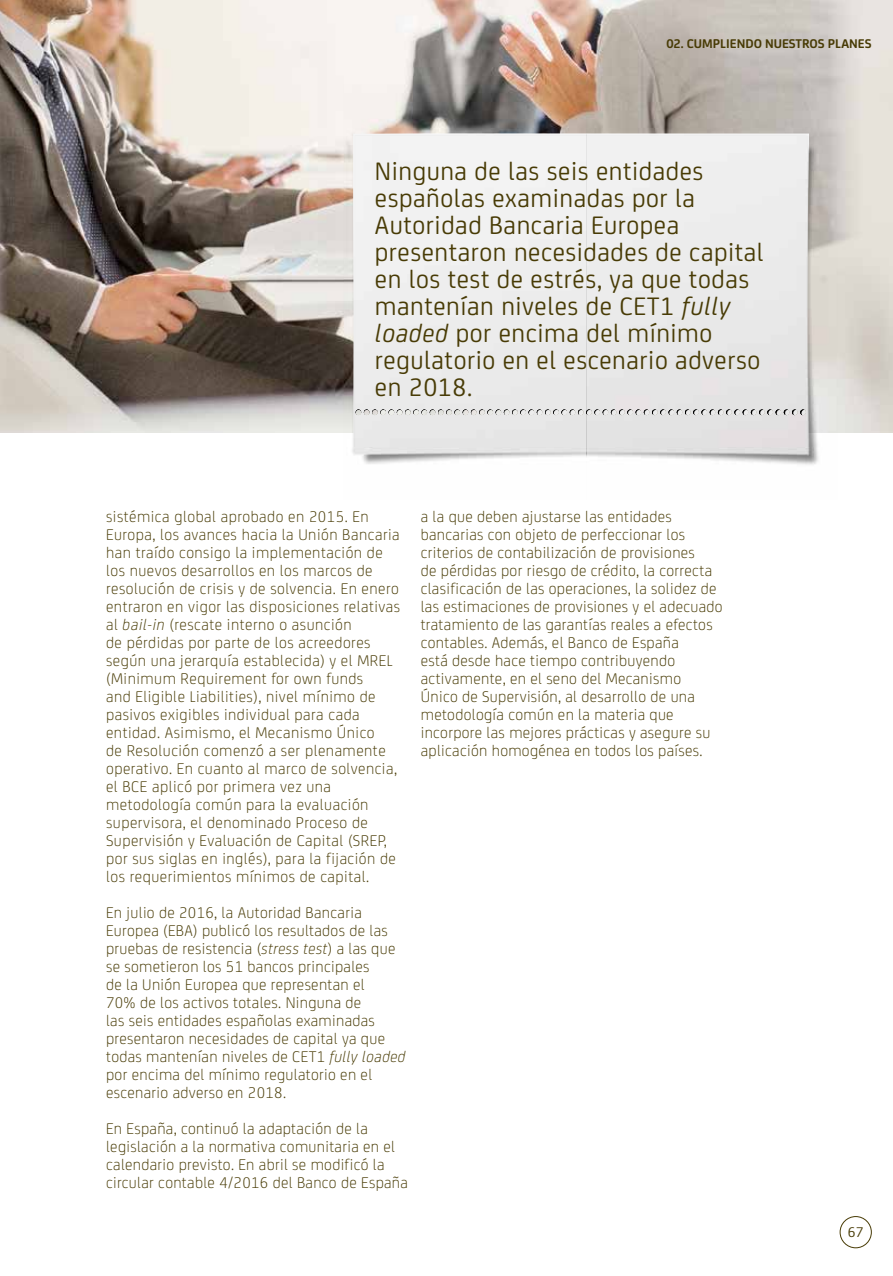
<style>
.page{position:relative;width:893px;height:1276px;background:#fff}
.page>*{position:absolute;margin:0;border:0;box-sizing:border-box;transform-origin:0 0}
.t1{font:27px/27px "Bankia";letter-spacing:.02em;color:#483b05}
.t2{font:300 16.5px/18px "Bankia";letter-spacing:.02em;color:#483b05}
.t3{font:15px "Bankia";color:#483b05}
.t4{font:700 13.5px "Bankia";color:#483b05}
.s1{font-style:italic}
</style>
<div class="page">
<img style="left:0;top:0;width:893px;height:432px">
<div style="left:840px;top:1216px;width:32px;height:32px;border:1px solid #483b05;border-radius:50%"></div>
<img style="left:343px;top:84px;width:495px;height:381px">
<svg style="left:355px;top:408px;width:453px;height:9px;fill:#e5e3e3"></svg>
<p class="t4" style="left:666px;top:33px;width:207px">02. CUMPLIENDO NUESTROS PLANES</p>
<p class="t1" style="left:375px;top:156px;width:390px">Ninguna de las seis entidades españolas examinadas por la<br>Autoridad Bancaria Europea presentaron necesidades de capital en los test de estrés, ya que todas mantenían niveles de CET1 <span class="s1">fully loaded</span> por encima del mínimo regulatorio en el escenario adverso en 2018.</p>
<p class="t2" style="left:106px;top:507px;width:295px">sistémica global aprobado en 2015. En Europa, los avances hacia la Unión Bancaria han traído consigo la implementación de los nuevos desarrollos en los marcos de resolución de crisis y de solvencia. En enero entraron en vigor las disposiciones relativas al <span class="s1">bail-in</span> (rescate interno o asunción<br>de pérdidas por parte de los acreedores según una jerarquía establecida) y el MREL (Minimum Requirement for own funds<br>and Eligible Liabilities), nivel mínimo de pasivos exigibles individual para cada entidad. Asimismo, el Mecanismo Único<br>de Resolución comenzó a ser plenamente operativo. En cuanto al marco de solvencia, el BCE aplicó por primera vez una metodología común para la evaluación supervisora, el denominado Proceso de Supervisión y Evaluación de Capital (SREP, por sus siglas en inglés), para la fijación de los requerimientos mínimos de capital.</p>
<p class="t2" style="left:106px;top:903px;width:301px">En julio de 2016, la Autoridad Bancaria Europea (EBA) publicó los resultados de las pruebas de resistencia (<span class="s1">stress test</span>) a las que se sometieron los 51 bancos principales<br>de la Unión Europea que representan el<br>70% de los activos totales. Ninguna de<br>las seis entidades españolas examinadas presentaron necesidades de capital ya que todas mantenían niveles de CET1 <span class="s1">fully loaded </span>por encima del mínimo regulatorio en el escenario adverso en 2018.</p>
<p class="t2" style="left:106px;top:1119px;width:303px">En España, continuó la adaptación de la legislación a la normativa comunitaria en el calendario previsto. En abril se modificó la circular contable 4/2016 del Banco de España</p>
<p class="t2" style="left:421px;top:507px;width:303px">a la que deben ajustarse las entidades bancarias con objeto de perfeccionar los criterios de contabilización de provisiones<br>de pérdidas por riesgo de crédito, la correcta clasificación de las operaciones, la solidez de las estimaciones de provisiones y el adecuado tratamiento de las garantías reales a efectos contables. Además, el Banco de España<br>está desde hace tiempo contribuyendo activamente, en el seno del Mecanismo<br>Único de Supervisión, al desarrollo de una metodología común en la materia que incorpore las mejores prácticas y asegure su aplicación homogénea en todos los países.</p>
<p class="t3" style="left:848px;top:1221px;width:17px">67</p>
</div>
